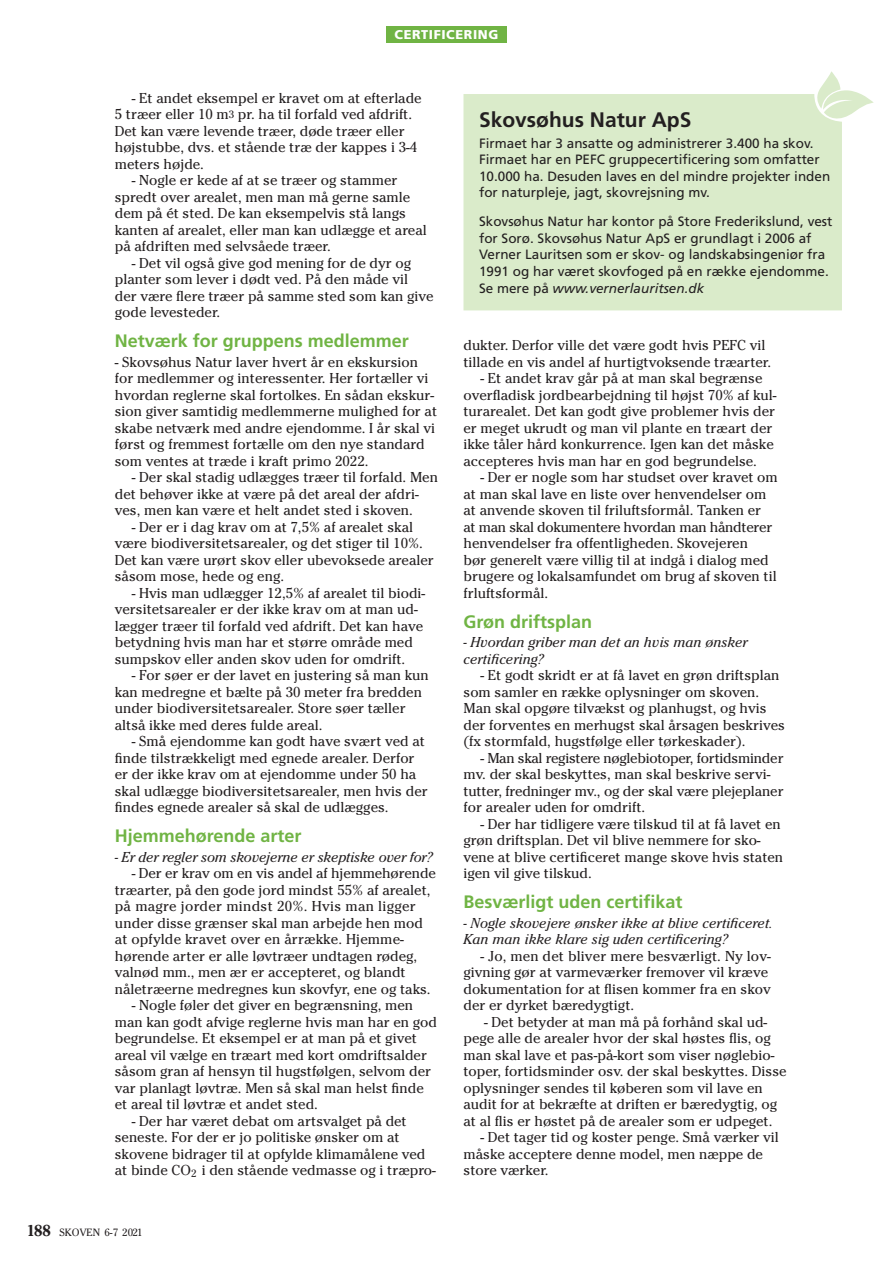
<style>
.page{position:relative;width:893px;height:1263px;background:#fff}
.page>*{position:absolute;margin:0;border:0;box-sizing:border-box;transform-origin:0 0}
.t1{font:700 21px "Frutiger LT Std";color:#231f20}
.t2{font:700 18px "Frutiger LT Std";color:#70b444}
.t3{font:14.25px/16.5px "Cheltenham Std";color:#231f20}
.t4{font:italic 14.25px/16.5px "Cheltenham Std";color:#231f20}
.t5{font:13.5px/16.5px "Frutiger LT Std";color:#231f20}
.t6{font:900 12.75px "Frutiger LT Std";letter-spacing:.05em;color:#fff}
.t7{font:10.5px "Cheltenham Std";color:#231f20}
.s1{font-size:10.5px}
.s2{font-weight:700;font-size:15.75px}
.s3{font-style:italic}
</style>
<div class="page">
<div style="left:386px;top:26px;width:121px;height:17px;background:#70b444"></div>
<div style="left:463px;top:94px;width:379px;height:216px;background:#daebca"></div>
<svg style="left:815px;top:71px;width:59px;height:52px"></svg>
<p class="t6" style="left:395px;top:27px;width:105px">CERTIFICERING</p>
<p class="t3" style="left:115px;top:91px;width:308px;text-indent:17px">- Et andet eksempel er kravet om at efterlade 5 træer eller 10 m<span class="s1">3</span> pr. ha til forfald ved afdrift.<br>Det kan være levende træer, døde træer eller højstubbe, dvs. et stående træ der kappes i 3-4 meters højde.</p>
<p class="t3" style="left:115px;top:173px;width:313px;text-indent:17px">- Nogle er kede af at se træer og stammer spredt over arealet, men man må gerne samle dem på ét sted. De kan eksempelvis stå langs kanten af arealet, eller man kan udlægge et areal på afdriften med selvsåede træer.</p>
<p class="t3" style="left:115px;top:256px;width:320px;text-indent:17px">- Det vil også give god mening for de dyr og planter som lever i dødt ved. På den måde vil<br>der være flere træer på samme sted som kan give gode levesteder.</p>
<p class="t2" style="left:115px;top:334px;width:296px">Netværk for gruppens medlemmer</p>
<p class="t3" style="left:115px;top:355px;width:324px">- Skovsøhus Natur laver hvert år en ekskursion for medlemmer og interessenter. Her fortæller vi hvordan reglerne skal fortolkes. En sådan ekskur&shy;sion giver samtidig medlemmerne mulighed for at skabe netværk med andre ejendomme. I år skal vi først og fremmest fortælle om den nye standard som ventes at træde i kraft primo 2022.</p>
<p class="t3" style="left:115px;top:470px;width:325px;text-indent:17px">- Der skal stadig udlægges træer til forfald. Men det behøver ikke at være på det areal der afdri&shy;ves, men kan være et helt andet sted i skoven.</p>
<p class="t3" style="left:115px;top:520px;width:320px;text-indent:17px">- Der er i dag krav om at 7,5% af arealet skal være biodiversitetsarealer, og det stiger til 10%.<br>Det kan være urørt skov eller ubevoksede arealer såsom mose, hede og eng.</p>
<p class="t3" style="left:115px;top:586px;width:312px;text-indent:17px">- Hvis man udlægger 12,5% af arealet til biodi&shy;versitetsarealer er der ikke krav om at man ud&shy;lægger træer til forfald ved afdrift. Det kan have betydning hvis man har et større område med sumpskov eller anden skov uden for omdrift.</p>
<p class="t3" style="left:115px;top:668px;width:315px;text-indent:17px">- For søer er der lavet en justering så man kun kan medregne et bælte på 30 meter fra bredden under biodiversitetsarealer. Store søer tæller altså ikke med deres fulde areal.</p>
<p class="t3" style="left:115px;top:734px;width:314px;text-indent:17px">- Små ejendomme kan godt have svært ved at finde tilstrækkeligt med egnede arealer. Derfor er der ikke krav om at ejendomme under 50 ha skal udlægge biodiversitetsarealer, men hvis der findes egnede arealer så skal de udlægges.</p>
<p class="t2" style="left:115px;top:829px;width:188px">Hjemmehørende arter</p>
<p class="t4" style="left:115px;top:850px;width:320px">- Er der regler som skovejerne er skeptiske over for?</p>
<p class="t3" style="left:115px;top:866px;width:323px;text-indent:17px">- Der er krav om en vis andel af hjemmehørende træarter, på den gode jord mindst 55% af arealet, på magre jorder mindst 20%. Hvis man ligger under disse grænser skal man arbejde hen mod at opfylde kravet over en årrække. Hjemme&shy;hørende arter er alle løvtræer undtagen rødeg, valnød mm., men ær er accepteret, og blandt nåletræerne medregnes kun skovfyr, ene og taks.</p>
<p class="t3" style="left:115px;top:998px;width:324px;text-indent:17px">- Nogle føler det giver en begrænsning, men man kan godt afvige reglerne hvis man har en god begrundelse. Et eksempel er at man på et givet areal vil vælge en træart med kort omdriftsalder såsom gran af hensyn til hugstfølgen, selvom der var planlagt løvtræ. Men så skal man helst finde et areal til løvtræ et andet sted.</p>
<p class="t3" style="left:115px;top:1114px;width:323px;text-indent:17px">- Der har været debat om artsvalget på det seneste. For der er jo politiske ønsker om at skovene bidrager til at opfylde klimamålene ved at binde CO<sub>2</sub> i den stående vedmasse og i træpro-</p>
<p class="t7" style="left:26px;top:1228px;width:118px"><span class="s2">188</span> SKOVEN 6-7 2021</p>
<h1 class="t1" style="left:479px;top:111px;width:214px">Skovsøhus Natur ApS</h1>
<p class="t5" style="left:479px;top:136px;width:353px">Firmaet har 3 ansatte og administrerer 3.400 ha skov.<br>Firmaet har en PEFC gruppecertificering som omfatter 10.000 ha. Desuden laves en del mindre projekter inden for naturpleje, jagt, skovrejsning mv.</p>
<p class="t5" style="left:479px;top:215px;width:355px">Skovsøhus Natur har kontor på Store Frederikslund, vest for Sorø. Skovsøhus Natur ApS er grundlagt i 2006 af Verner Lauritsen som er skov- og landskabsingeniør fra 1991 og har været skovfoged på en række ejendomme.<br>Se mere på <span class="s3">www.vernerlauritsen.dk</span></p>
<p class="t3" style="left:463px;top:338px;width:309px">dukter. Derfor ville det være godt hvis PEFC vil tillade en vis andel af hurtigtvoksende træarter.</p>
<p class="t3" style="left:463px;top:371px;width:314px;text-indent:17px">- Et andet krav går på at man skal begrænse overfladisk jordbearbejdning til højst 70% af kul&shy;turarealet. Det kan godt give problemer hvis der er meget ukrudt og man vil plante en træart der ikke tåler hård konkurrence. Igen kan det måske accepteres hvis man har en god begrundelse.</p>
<p class="t3" style="left:463px;top:470px;width:316px;text-indent:17px">- Der er nogle som har studset over kravet om at man skal lave en liste over henvendelser om at anvende skoven til friluftsformål. Tanken er<br>at man skal dokumentere hvordan man håndterer henvendelser fra offentligheden. Skovejeren<br>bør generelt være villig til at indgå i dialog med brugere og lokalsamfundet om brug af skoven til frluftsformål.</p>
<p class="t2" style="left:463px;top:614px;width:130px">Grøn driftsplan</p>
<p class="t4" style="left:463px;top:635px;width:286px">- Hvordan griber man det an hvis man ønsker certificering?</p>
<p class="t3" style="left:463px;top:668px;width:323px;text-indent:17px">- Et godt skridt er at få lavet en grøn driftsplan som samler en række oplysninger om skoven.<br>Man skal opgøre tilvækst og planhugst, og hvis der forventes en merhugst skal årsagen beskrives (fx stormfald, hugstfølge eller tørkeskader).</p>
<p class="t3" style="left:463px;top:751px;width:322px;text-indent:17px">- Man skal registere nøglebiotoper, fortidsminder mv. der skal beskyttes, man skal beskrive servi&shy;tutter, fredninger mv., og der skal være plejeplaner for arealer uden for omdrift.</p>
<p class="t3" style="left:463px;top:817px;width:321px;text-indent:17px">- Der har tidligere være tilskud til at få lavet en grøn driftsplan. Det vil blive nemmere for sko&shy;vene at blive certificeret mange skove hvis staten igen vil give tilskud.</p>
<p class="t2" style="left:463px;top:895px;width:221px">Besværligt uden certifikat</p>
<p class="t4" style="left:463px;top:916px;width:311px">- Nogle skovejere ønsker ikke at blive certificeret.<br>Kan man ikke klare sig uden certificering?</p>
<p class="t3" style="left:463px;top:949px;width:309px;text-indent:17px">- Jo, men det bliver mere besværligt. Ny lov&shy;givning gør at varmeværker fremover vil kræve dokumentation for at flisen kommer fra en skov der er dyrket bæredygtigt.</p>
<p class="t3" style="left:463px;top:1015px;width:325px;text-indent:21px">- Det betyder at man må på forhånd skal ud&shy;pege alle de arealer hvor der skal høstes flis, og man skal lave et pas-på-kort som viser nøglebio&shy;toper, fortidsminder osv. der skal beskyttes. Disse oplysninger sendes til køberen som vil lave en audit for at bekræfte at driften er bæredygtig, og at al flis er høstet på de arealer som er udpeget.</p>
<p class="t3" style="left:463px;top:1130px;width:317px;text-indent:17px">- Det tager tid og koster penge. Små værker vil måske acceptere denne model, men næppe de store værker.</p>
</div>
